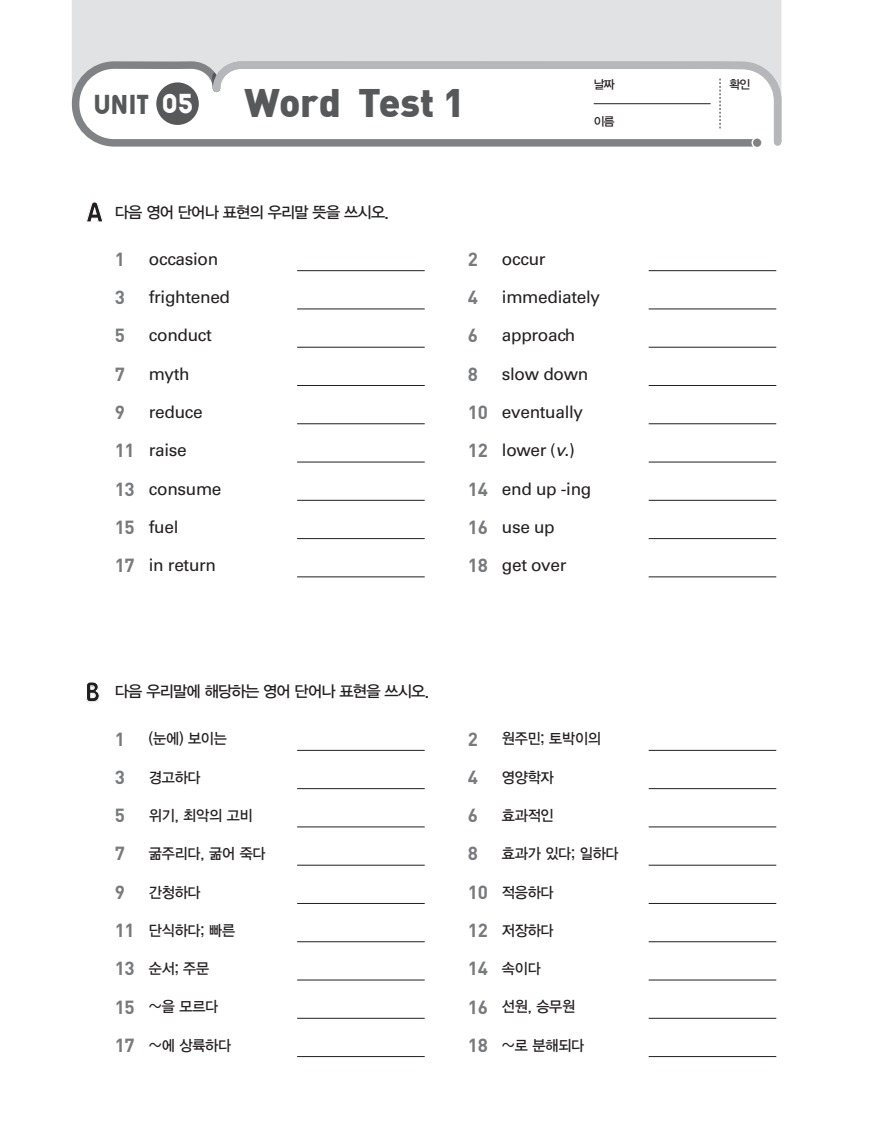
<style>
.page{position:relative;width:872px;height:1127px;background:#fff}
.page>*{position:absolute;margin:0;border:0;box-sizing:border-box;transform-origin:0 0}
.t1{font:39px "Dinbla";letter-spacing:-.005em;color:#57585a}
.t2{font:700 27px "Harry";color:#231f20}
.t3{font:700 26.1px "Harry";letter-spacing:.01em;color:#57585a}
.t4{font:700 18.75px "DIN";color:#787a7d}
.t5{font:17.25px "Univers LT Std";letter-spacing:-.02em;color:#231f20}
.t6{font:15.75px "YDVYGO13";letter-spacing:-.05em;color:#231f20}
.t7{font:15px "YDVYGO13";letter-spacing:-.015em;color:#231f20;scale:.95 1}
.t8{font:12px "YDVYGO13";color:#231f20}
.s1{color:#fff}
.s2{font-family:"DIN";font-weight:700;font-size:18.75px;color:#787a7d}
.s3{font-family:"YDVYGO13";font-size:15px}
.s4{font-style:italic}
</style>
<div class="page">
<hr style="left:297px;top:270px;width:128px;height:1px;background:#231f20">
<hr style="left:648px;top:270px;width:128px;height:1px;background:#231f20">
<hr style="left:297px;top:309px;width:128px;height:1px;background:#231f20">
<hr style="left:648px;top:309px;width:128px;height:1px;background:#231f20">
<hr style="left:297px;top:347px;width:128px;height:1px;background:#231f20">
<hr style="left:648px;top:347px;width:128px;height:1px;background:#231f20">
<hr style="left:297px;top:385px;width:128px;height:1px;background:#231f20">
<hr style="left:648px;top:385px;width:128px;height:1px;background:#231f20">
<hr style="left:297px;top:423px;width:128px;height:1px;background:#231f20">
<hr style="left:648px;top:423px;width:128px;height:1px;background:#231f20">
<hr style="left:297px;top:462px;width:128px;height:1px;background:#231f20">
<hr style="left:648px;top:462px;width:128px;height:1px;background:#231f20">
<hr style="left:297px;top:500px;width:128px;height:1px;background:#231f20">
<hr style="left:648px;top:500px;width:128px;height:1px;background:#231f20">
<hr style="left:297px;top:538px;width:128px;height:1px;background:#231f20">
<hr style="left:648px;top:538px;width:128px;height:1px;background:#231f20">
<hr style="left:297px;top:577px;width:128px;height:1px;background:#231f20">
<hr style="left:648px;top:577px;width:128px;height:1px;background:#231f20">
<hr style="left:297px;top:750px;width:128px;height:1px;background:#231f20">
<hr style="left:648px;top:750px;width:128px;height:1px;background:#231f20">
<hr style="left:297px;top:788px;width:128px;height:1px;background:#231f20">
<hr style="left:648px;top:788px;width:128px;height:1px;background:#231f20">
<hr style="left:297px;top:827px;width:128px;height:1px;background:#231f20">
<hr style="left:648px;top:827px;width:128px;height:1px;background:#231f20">
<hr style="left:297px;top:865px;width:128px;height:1px;background:#231f20">
<hr style="left:648px;top:865px;width:128px;height:1px;background:#231f20">
<hr style="left:297px;top:903px;width:128px;height:1px;background:#231f20">
<hr style="left:648px;top:903px;width:128px;height:1px;background:#231f20">
<hr style="left:297px;top:941px;width:128px;height:1px;background:#231f20">
<hr style="left:648px;top:941px;width:128px;height:1px;background:#231f20">
<hr style="left:297px;top:980px;width:128px;height:1px;background:#231f20">
<hr style="left:648px;top:980px;width:128px;height:1px;background:#231f20">
<hr style="left:297px;top:1018px;width:128px;height:1px;background:#231f20">
<hr style="left:648px;top:1018px;width:128px;height:1px;background:#231f20">
<hr style="left:297px;top:1056px;width:128px;height:1px;background:#231f20">
<hr style="left:648px;top:1056px;width:128px;height:1px;background:#231f20">
<div style="left:72px;top:0;width:709px;height:58px;background:#e1e2e4"></div>
<svg style="left:71px;top:58px;width:138px;height:89px"></svg>
<svg style="left:209px;top:58px;width:573px;height:89px"></svg>
<div style="left:752px;top:138px;width:10px;height:10px;background:#808285;border-radius:50%"></div>
<div style="left:751px;top:137px;width:11px;height:11px;border:2px solid #fff;border-radius:50%"></div>
<div style="left:156px;top:82px;width:43px;height:43px;background:#57585a;border-radius:50%"></div>
<svg style="left:719px;top:79px;width:1px;height:49px"></svg>
<hr style="left:594px;top:103px;width:116px;height:1px;background:#231f20">
<h3 class="t3" style="left:94px;top:86px;width:101px">UNIT <span class="s1">05</span></h3>
<h1 class="t1" style="left:244px;top:76px;width:222px">Word Test 1</h1>
<p class="t8" style="left:594px;top:78px;width:23px">날짜</p>
<p class="t8" style="left:594px;top:114px;width:23px">이름</p>
<h2 class="t2" style="left:85px;top:194px;width:21px">A</h2>
<p class="t6" style="left:115px;top:203px;width:275px">다음 영어 단어나 표현의 우리말 뜻을 쓰시오.</p>
<p class="t4" style="left:115px;top:247px;width:12px">1</p>
<p class="t5" style="left:149px;top:249px;width:71px">occasion</p>
<p class="t4" style="left:468px;top:247px;width:12px">2</p>
<p class="t5" style="left:502px;top:249px;width:45px">occur</p>
<p class="t4" style="left:115px;top:285px;width:12px">3</p>
<p class="t5" style="left:149px;top:287px;width:83px">frightened</p>
<p class="t4" style="left:468px;top:285px;width:12px">4</p>
<p class="t5" style="left:502px;top:287px;width:100px">immediately</p>
<p class="t4" style="left:115px;top:323px;width:12px">5</p>
<p class="t5" style="left:149px;top:325px;width:65px">conduct</p>
<p class="t4" style="left:468px;top:323px;width:12px">6</p>
<p class="t5" style="left:502px;top:325px;width:75px">approach</p>
<p class="t4" style="left:115px;top:362px;width:12px">7</p>
<p class="t5" style="left:149px;top:363px;width:42px">myth</p>
<p class="t4" style="left:468px;top:362px;width:12px">8</p>
<p class="t5" style="left:502px;top:363px;width:88px">slow down</p>
<p class="t4" style="left:115px;top:400px;width:12px">9</p>
<p class="t5" style="left:149px;top:402px;width:55px">reduce</p>
<p class="t5" style="left:468px;top:402px;width:117px"><span class="s2">10</span> eventually</p>
<p class="t5" style="left:115px;top:440px;width:73px"><span class="s2">11</span> raise</p>
<p class="t5" style="left:468px;top:440px;width:108px"><span class="s2">12</span> lower <span class="s3">(</span><span class="s4">v</span>.)</p>
<p class="t5" style="left:115px;top:478px;width:108px"><span class="s2">13</span> consume</p>
<p class="t5" style="left:468px;top:478px;width:125px"><span class="s2">14</span> end up -ing</p>
<p class="t5" style="left:115px;top:516px;width:65px"><span class="s2">15</span> fuel</p>
<p class="t5" style="left:468px;top:516px;width:88px"><span class="s2">16</span> use up</p>
<p class="t5" style="left:115px;top:555px;width:103px"><span class="s2">17</span> in return</p>
<p class="t5" style="left:468px;top:555px;width:100px"><span class="s2">18</span> get over</p>
<h2 class="t2" style="left:85px;top:673px;width:17px">B</h2>
<p class="t6" style="left:115px;top:682px;width:316px">다음 우리말에 해당하는 영어 단어나 표현을 쓰시오.</p>
<p class="t4" style="left:115px;top:726px;width:12px">1</p>
<p class="t7" style="left:149px;top:730px;width:84px">(눈에) 보이는</p>
<p class="t4" style="left:468px;top:726px;width:12px">2</p>
<p class="t7" style="left:502px;top:730px;width:106px">원주민; 토박이의</p>
<p class="t4" style="left:115px;top:765px;width:12px">3</p>
<p class="t7" style="left:149px;top:768px;width:56px">경고하다</p>
<p class="t4" style="left:468px;top:765px;width:12px">4</p>
<p class="t7" style="left:502px;top:768px;width:56px">영양학자</p>
<p class="t4" style="left:115px;top:803px;width:12px">5</p>
<p class="t7" style="left:149px;top:807px;width:111px">위기, 최악의 고비</p>
<p class="t4" style="left:468px;top:803px;width:12px">6</p>
<p class="t7" style="left:502px;top:807px;width:56px">효과적인</p>
<p class="t4" style="left:115px;top:841px;width:12px">7</p>
<p class="t7" style="left:149px;top:845px;width:124px">굶주리다, 굶어 죽다</p>
<p class="t4" style="left:468px;top:841px;width:12px">8</p>
<p class="t7" style="left:502px;top:845px;width:124px">효과가 있다; 일하다</p>
<p class="t4" style="left:115px;top:879px;width:12px">9</p>
<p class="t7" style="left:149px;top:883px;width:56px">간청하다</p>
<p class="t7" style="left:468px;top:883px;width:92px"><span class="s2">10</span> 적응하다</p>
<p class="t7" style="left:115px;top:921px;width:128px"><span class="s2">11</span> 단식하다; 빠른</p>
<p class="t7" style="left:468px;top:921px;width:92px"><span class="s2">12</span> 저장하다</p>
<p class="t7" style="left:115px;top:960px;width:101px"><span class="s2">13</span> 순서; 주문</p>
<p class="t7" style="left:468px;top:960px;width:78px"><span class="s2">14</span> 속이다</p>
<p class="t7" style="left:115px;top:998px;width:110px"><span class="s2">15</span> ~을 모르다</p>
<p class="t7" style="left:468px;top:998px;width:114px"><span class="s2">16</span> 선원, 승무원</p>
<p class="t7" style="left:115px;top:1036px;width:124px"><span class="s2">17</span> ~에 상륙하다</p>
<p class="t7" style="left:468px;top:1036px;width:124px"><span class="s2">18</span> ~로 분해되다</p>
<p class="t8" style="left:729px;top:78px;width:23px">확인</p>
</div>
